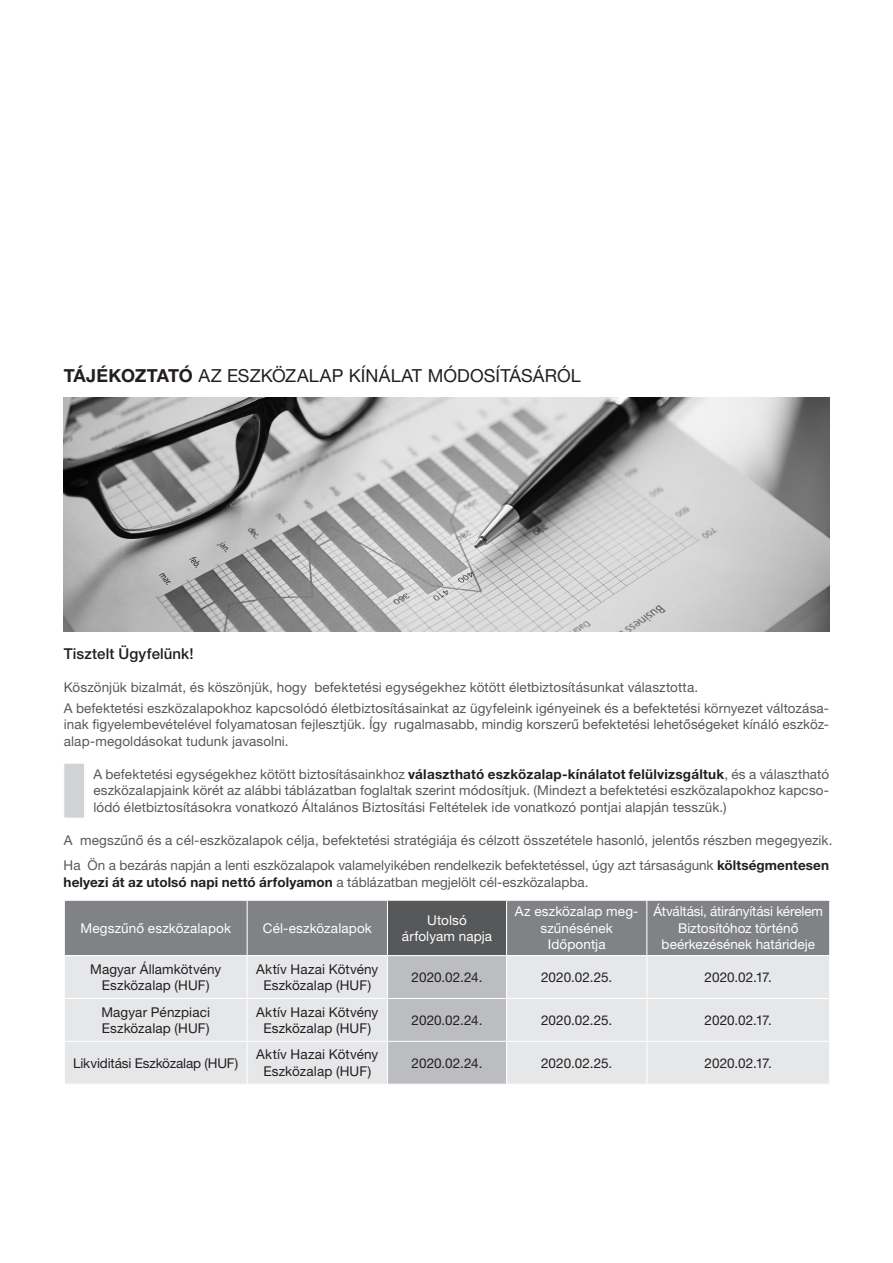
<style>
.page{position:relative;width:893px;height:1263px;background:#fff}
.page>*{position:absolute;margin:0;border:0;box-sizing:border-box;transform-origin:0 0}
.t1{font:18px "Helvetica Neue LT Pro";letter-spacing:.005em;color:#231f20}
.t2{font:500 15px "Helvetica Neue LT Pro";letter-spacing:.01em;color:#231f20}
.t3{font:13.5px/16.5px "Helvetica Neue LT Pro";letter-spacing:.01em;color:#57585a}
.t4{font:13.5px/16.2px "Helvetica Neue LT Pro";letter-spacing:.005em;color:#231f20;text-align:center}
.t5{font:13.5px/16.5px "Helvetica Neue LT Pro";letter-spacing:.005em;color:#fff;text-align:center}
.s1{font-weight:700}
.s2{font-weight:700;color:#231f20}
</style>
<div class="page">
<img style="left:64px;top:398px;width:765px;height:233px">
<div style="left:64px;top:763px;width:21px;height:55px;background:#d1d2d4;border:1px solid #fff"></div>
<svg style="left:65px;top:901px;width:764px;height:183px;background:#c1c2c4"></svg>
<hr style="left:247px;top:901px;width:1px;height:54px;background:#fff">
<hr style="left:387px;top:901px;width:1px;height:54px;background:#fff">
<hr style="left:506px;top:901px;width:1px;height:54px;background:#fff">
<hr style="left:646px;top:901px;width:1px;height:54px;background:#fff">
<hr style="left:64px;top:955px;width:183px;height:1px;background:#fff">
<hr style="left:247px;top:955px;width:140px;height:1px;background:#fff">
<hr style="left:247px;top:956px;width:1px;height:42px;background:#fff">
<hr style="left:387px;top:955px;width:120px;height:1px;background:#fff">
<hr style="left:387px;top:956px;width:1px;height:42px;background:#fff">
<hr style="left:507px;top:955px;width:140px;height:1px;background:#fff">
<hr style="left:506px;top:956px;width:1px;height:42px;background:#fff">
<hr style="left:647px;top:955px;width:183px;height:1px;background:#fff">
<hr style="left:646px;top:956px;width:1px;height:42px;background:#fff">
<hr style="left:64px;top:998px;width:183px;height:1px;background:#fff">
<hr style="left:247px;top:998px;width:140px;height:1px;background:#fff">
<hr style="left:247px;top:999px;width:1px;height:42px;background:#fff">
<hr style="left:387px;top:998px;width:120px;height:1px;background:#fff">
<hr style="left:387px;top:999px;width:1px;height:42px;background:#fff">
<hr style="left:507px;top:998px;width:140px;height:1px;background:#fff">
<hr style="left:506px;top:999px;width:1px;height:42px;background:#fff">
<hr style="left:647px;top:998px;width:183px;height:1px;background:#fff">
<hr style="left:646px;top:999px;width:1px;height:42px;background:#fff">
<hr style="left:64px;top:1041px;width:183px;height:1px;background:#fff">
<hr style="left:247px;top:1041px;width:140px;height:1px;background:#fff">
<hr style="left:247px;top:1042px;width:1px;height:42px;background:#fff">
<hr style="left:387px;top:1041px;width:120px;height:1px;background:#fff">
<hr style="left:387px;top:1042px;width:1px;height:42px;background:#fff">
<hr style="left:507px;top:1041px;width:140px;height:1px;background:#fff">
<hr style="left:506px;top:1042px;width:1px;height:42px;background:#fff">
<hr style="left:647px;top:1041px;width:183px;height:1px;background:#fff">
<hr style="left:646px;top:1042px;width:1px;height:42px;background:#fff">
<h1 class="t1" style="left:64px;top:365px;width:519px"><span class="s1">TÁJÉKOZTATÓ</span> AZ ESZKÖZALAP KÍNÁLAT MÓDOSÍTÁSÁRÓL</h1>
<p class="t2" style="left:64px;top:645px;width:131px">Tisztelt Ügyfelünk!</p>
<p class="t3" style="left:64px;top:677px;width:767px;line-height:20.7px">Köszönjük bizalmát, és köszönjük, hogy befektetési egységekhez kötött életbiztosításunkat választotta.<br>A befektetési eszközalapokhoz kapcsolódó életbiztosításainkat az ügyfeleink igényeinek és a befektetési környezet változása-</p>
<p class="t3" style="left:64px;top:716px;width:767px">inak figyelembevételével folyamatosan fejlesztjük. Így rugalmasabb, mindig korszerű befektetési lehetőségeket kínáló eszköz&shy;alap-megoldásokat tudunk javasolni.</p>
<p class="t3" style="left:93px;top:766px;width:737px;text-align:justify">A befektetési egységekhez kötött biztosításainkhoz <span class="s2">választható eszközalap-kínálatot felülvizsgáltuk</span>, és a választható eszközalapjaink körét az alábbi táblázatban foglaltak szerint módosítjuk. (Mindezt a befektetési eszközalapokhoz kapcso&shy;lódó életbiztosításokra vonatkozó Általános Biztosítási Feltételek ide vonatkozó pontjai alapján tesszük.)</p>
<p class="t3" style="left:64px;top:832px;width:770px">A megszűnő és a cél-eszközalapok célja, befektetési stratégiája és célzott összetétele hasonló, jelentős részben megegyezik.</p>
<p class="t3" style="left:64px;top:857px;width:767px">Ha Ön a bezárás napján a lenti eszközalapok valamelyikében rendelkezik befektetéssel, úgy azt társaságunk <span class="s2">költségmentesen helyezi át az utolsó napi nettó árfolyamon</span> a táblázatban megjelölt cél-eszközalapba.</p>
<p class="t5" style="left:80px;top:919px;width:152px">Megszűnő eszközalapok</p>
<p class="t5" style="left:263px;top:919px;width:111px">Cél-eszközalapok</p>
<p class="t5" style="left:402px;top:911px;width:92px">Utolsó árfolyam napja</p>
<p class="t5" style="left:515px;top:903px;width:125px">Az eszközalap meg&shy;szűnésének<br>Időpontja</p>
<p class="t5" style="left:653px;top:903px;width:171px">Átváltási, átirányítási kérelem<br>Biztosítóhoz történő beérkezésének határideje</p>
<p class="t4" style="left:90px;top:961px;width:133px">Magyar Államkötvény<br>Eszközalap (HUF)</p>
<p class="t4" style="left:256px;top:961px;width:124px">Aktív Hazai Kötvény<br>Eszközalap (HUF)</p>
<p class="t4" style="left:412px;top:969px;width:72px">2020.02.24.</p>
<p class="t4" style="left:541px;top:969px;width:73px">2020.02.25.</p>
<p class="t4" style="left:705px;top:969px;width:69px">2020.02.17.</p>
<p class="t4" style="left:101px;top:1003px;width:110px;text-align:left">Magyar Pénzpiaci<br>Eszközalap (HUF)</p>
<p class="t4" style="left:256px;top:1003px;width:124px">Aktív Hazai Kötvény<br>Eszközalap (HUF)</p>
<p class="t4" style="left:412px;top:1012px;width:72px">2020.02.24.</p>
<p class="t4" style="left:541px;top:1012px;width:73px">2020.02.25.</p>
<p class="t4" style="left:705px;top:1012px;width:69px">2020.02.17.</p>
<p class="t4" style="left:73px;top:1054px;width:167px">Likviditási Eszközalap (HUF)</p>
<p class="t4" style="left:256px;top:1046px;width:124px">Aktív Hazai Kötvény<br>Eszközalap (HUF)</p>
<p class="t4" style="left:412px;top:1054px;width:72px">2020.02.24.</p>
<p class="t4" style="left:541px;top:1054px;width:73px">2020.02.25.</p>
<p class="t4" style="left:705px;top:1054px;width:69px">2020.02.17.</p>
</div>
